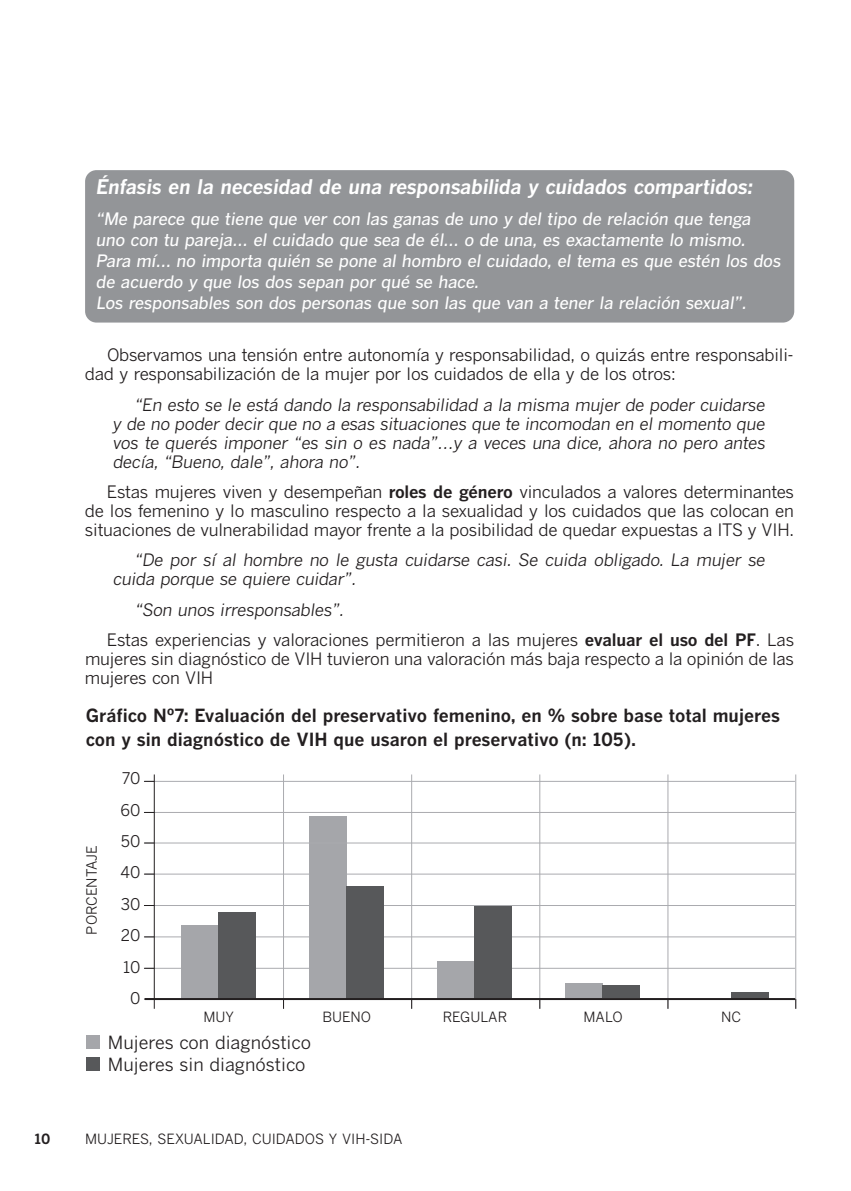
<style>
.page{position:relative;width:851px;height:1191px;background:#fff}
.page>*{position:absolute;margin:0;border:0;box-sizing:border-box;transform-origin:0 0}
.t1{font:italic 700 20px "Benton Gothic";letter-spacing:-.015em;color:#fff}
.t2{font:700 18px/24px "Benton Gothic";color:#231f20}
.t3{font:18px/22px "Benton Gothic";color:#231f20}
.t4{font:17px/19px "Benton Gothic";letter-spacing:-.015em;color:#231f20}
.t5{font:italic 17px/19px "Benton Gothic";letter-spacing:-.015em;color:#231f20;text-align:justify}
.t6{font:italic 500 17px/21px "Benton Gothic";letter-spacing:-.015em;color:#fff}
.t7{font:16px/31.4px "Benton Gothic";color:#231f20;text-align:right}
.t8{font:14px "Benton Gothic";color:#231f20}
.t9{font:700 14px "Benton Gothic";color:#231f20}
.s1{font-weight:700}
.s2{font-style:italic}
</style>
<div class="page">
<div style="left:85px;top:170px;width:709px;height:152px;background:#939598;border-radius:11px"></div>
<hr style="left:145px;top:873px;width:649px;height:1px;background:#aaabaf">
<hr style="left:145px;top:905px;width:649px;height:1px;background:#aaabaf">
<hr style="left:145px;top:936px;width:649px;height:1px;background:#aaabaf">
<hr style="left:145px;top:968px;width:649px;height:1px;background:#aaabaf">
<hr style="left:145px;top:781px;width:649px;height:1px;background:#aaabaf">
<hr style="left:145px;top:812px;width:649px;height:1px;background:#aaabaf">
<div style="left:181px;top:925px;width:37px;height:73px;background:#a5a6aa"></div>
<div style="left:218px;top:911px;width:38px;height:87px;background:#57585a"></div>
<div style="left:309px;top:816px;width:37px;height:182px;background:#a5a6aa"></div>
<div style="left:346px;top:886px;width:38px;height:112px;background:#57585a"></div>
<div style="left:437px;top:960px;width:37px;height:38px;background:#a5a6aa"></div>
<div style="left:474px;top:905px;width:38px;height:93px;background:#57585a"></div>
<div style="left:565px;top:982px;width:37px;height:15px;background:#a5a6aa"></div>
<div style="left:602px;top:985px;width:38px;height:13px;background:#57585a"></div>
<div style="left:730px;top:991px;width:38px;height:7px;background:#57585a"></div>
<div style="left:86px;top:1035px;width:13px;height:13px;background:#a5a6aa"></div>
<div style="left:86px;top:1057px;width:13px;height:13px;background:#57585a"></div>
<hr style="left:145px;top:842px;width:649px;height:1px;background:#aaabaf">
<hr style="left:283px;top:774px;width:1px;height:234px;background:#aaabaf">
<hr style="left:795px;top:774px;width:1px;height:234px;background:#aaabaf">
<hr style="left:154px;top:774px;width:1px;height:234px;background:#231f20">
<hr style="left:411px;top:774px;width:1px;height:234px;background:#aaabaf">
<hr style="left:539px;top:774px;width:1px;height:234px;background:#aaabaf">
<hr style="left:667px;top:774px;width:1px;height:234px;background:#aaabaf">
<hr style="left:145px;top:998px;width:650px;height:2px;background:#231f20">
<p class="t1" style="left:96px;top:175px;width:658px">Énfasis en la necesidad de una responsabilida y cuidados compartidos:</p>
<p class="t6" style="left:96px;top:208px;width:686px">“Me parece que tiene que ver con las ganas de uno y del tipo de relación que tenga uno con tu pareja… el cuidado que sea de él… o de una, es exactamente lo mismo.<br>Para mí… no importa quién se pone al hombro el cuidado, el tema es que estén los dos de acuerdo y que los dos sepan por qué se hace.<br>Los responsables son dos personas que son las que van a tener la relación sexual”.</p>
<p class="t4" style="left:85px;top:346px;width:710px;text-indent:22px">Observamos una tensión entre autonomía y responsabilidad, o quizás entre responsabili&shy;dad y responsabilización de la mujer por los cuidados de ella y de los otros:</p>
<p class="t5" style="left:113px;top:395px;width:654px;text-indent:22px">“En esto se le está dando la responsabilidad a la misma mujer de poder cuidarse y de no poder decir que no a esas situaciones que te incomodan en el momento que vos te querés imponer “es sin o es nada”…y a veces una dice, ahora no pero antes decía, “Bueno, dale”, ahora no”.</p>
<p class="t4" style="left:85px;top:482px;width:710px;text-align:justify;text-indent:22px">Estas mujeres viven y desempeñan <span class="s1">roles de género</span> vinculados a valores determinantes de los femenino y lo masculino respecto a la sexualidad y los cuidados que las colocan en situaciones de vulnerabilidad mayor frente a la posibilidad de quedar expuestas a ITS y VIH.</p>
<p class="t5" style="left:113px;top:551px;width:653px;text-indent:22px">“De por sí al hombre no le gusta cuidarse casi. Se cuida obligado. La mujer se cuida porque se quiere cuidar”.</p>
<p class="t4" style="left:107px;top:594px;width:688px;line-height:30.4px;text-indent:28px"><span class="s2">“Son unos irresponsables”.<br></span>Estas experiencias y valoraciones permitieron a las mujeres <span class="s1">evaluar el uso del PF</span>. Las</p>
<p class="t4" style="left:85px;top:649px;width:710px">mujeres sin diagnóstico de VIH tuvieron una valoración más baja respecto a la opinión de las mujeres con VIH</p>
<p class="t2" style="left:86px;top:704px;width:695px">Gráfico Nº7: Evaluación del preservativo femenino, en % sobre base total mujeres con y sin diagnóstico de VIH que usaron el preservativo (n: 105).</p>
<p class="t8" style="left:84px;top:934px;width:91px;rotate:-90deg">PORCENTAJE</p>
<p class="t7" style="left:120px;top:763px;width:22px">70<br>60<br>50<br>40<br>30<br>20<br>10<br>0</p>
<p class="t8" style="left:203px;top:1008px;width:32px">MUY</p>
<p class="t8" style="left:322px;top:1008px;width:50px">BUENO</p>
<p class="t8" style="left:442px;top:1008px;width:66px">REGULAR</p>
<p class="t8" style="left:583px;top:1008px;width:41px">MALO</p>
<p class="t8" style="left:721px;top:1008px;width:22px">NC</p>
<p class="t3" style="left:108px;top:1031px;width:205px">Mujeres con diagnóstico<br>Mujeres sin diagnóstico</p>
<p class="t9" style="left:35px;top:1131px;width:17px">10</p>
<p class="t8" style="left:85px;top:1131px;width:319px">MUJERES, SEXUALIDAD, CUIDADOS Y VIH-SIDA</p>
</div>
